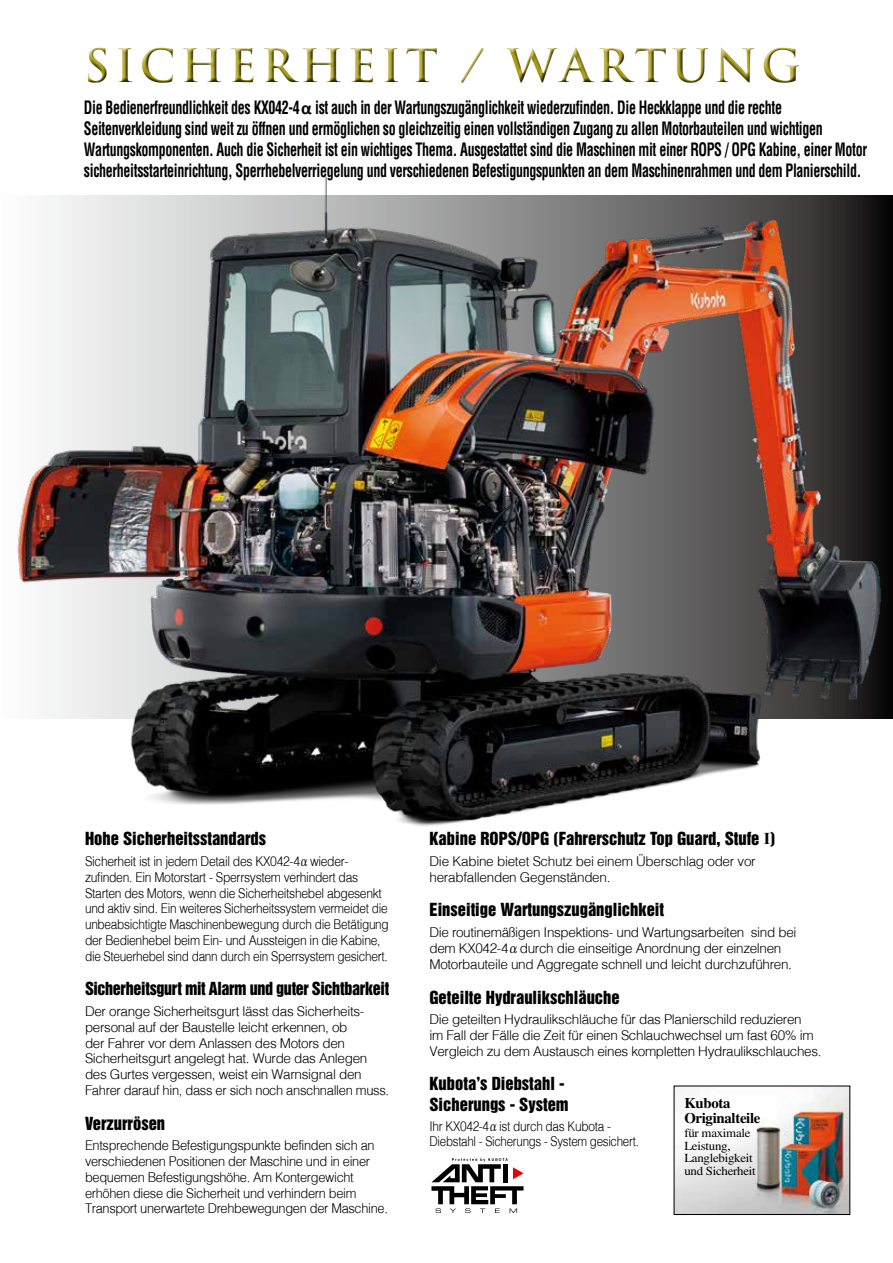
<style>
.page{position:relative;width:893px;height:1263px;background:#fff}
.page>*{position:absolute;margin:0;border:0;box-sizing:border-box;transform-origin:0 0}
.t1{font:700 45px "Trajan Pro";letter-spacing:.1em;color:#ab9d1c}
.t2{font:700 condensed 18px/21px "Helvetica";letter-spacing:-.025em;color:#000;scale:.78 1}
.t3{font:16.5px/20.2px "Helvetica Inserat";color:#000}
.t4{font:16.5px "Helvetica Inserat";letter-spacing:-.02em;color:#000}
.t5{font:700 14.85px/15px "Times";letter-spacing:-.02em;color:#000}
.t6{font:300 13.5px/15.8px "Helv";letter-spacing:-.025em;color:#000}
.t7{font:300 13.5px/15.8px "Helv";letter-spacing:-.025em;color:#000;scale:.9 1}
.t8{font:300 13.5px/15.8px "Helv";letter-spacing:-.025em;color:#000;scale:.95 1}
.t9{font:300 13.5px/15.8px "Helv";letter-spacing:-.025em;color:#000;scale:.88 1}
.t10{font:12.3px/12.8px "Times";letter-spacing:-.02em;color:#000;scale:1.05 1}
.s1{font-family:"Calibri";font-stretch:normal}
.s2{font-family:"Koz Min Pro";font-weight:400}
.s3{font-family:"Times New Roman";font-weight:700}
</style>
<div class="page">
<div style="left:85px;top:45px;width:719px;height:43px;background:#000;opacity:.75"></div>
<img style="left:676px;top:1087px;width:172px;height:126px">
<img style="left:17px;top:177px;width:868px;height:649px">
<svg style="left:431px;top:1158px;width:93px;height:55px"></svg>
<h1 class="t1" style="left:84px;top:38px;width:719px">SICHERHEIT / WARTUNG</h1>
<p class="t2" style="left:84px;top:96px;width:1005px">Die Bedienerfreundlichkeit des KX042-4 <span class="s1">α</span> ist auch in der Wartungszugänglichkeit wiederzufinden. Die Heckklappe und die rechte Seitenverkleidung sind weit zu öffnen und ermöglichen so gleichzeitig einen vollständigen Zugang zu allen Motorbauteilen und wichtigen Wartungskomponenten. Auch die Sicherheit ist ein wichtiges Thema. Ausgestattet sind die Maschinen mit einer ROPS / OPG Kabine, einer Motor sicherheitsstarteinrichtung, Sperrhebelverriegelung und verschiedenen Befestigungspunkten an dem Maschinenrahmen und dem Planierschild.</p>
<p class="t3" style="left:85px;top:829px;width:183px">Hohe Sicherheitsstandards</p>
<p class="t7" style="left:85px;top:853px;width:339px">Sicherheit ist in jedem Detail des KX042-4<span class="s2">α</span>wieder&shy;zufinden. Ein Motorstart - Sperrsystem verhindert das Starten des Motors, wenn die Sicherheitshebel abgesenkt und aktiv sind. Ein weiteres Sicherheitssystem vermeidet die unbeabsichtigte Maschinenbewegung durch die Betätigung der Bedienhebel beim Ein- und Aussteigen in die Kabine, die Steuerhebel sind dann durch ein Sperrsystem gesichert.</p>
<p class="t4" style="left:85px;top:979px;width:306px">Sicherheitsgurt mit Alarm und guter Sichtbarkeit</p>
<p class="t6" style="left:85px;top:1003px;width:306px">Der orange Sicherheitsgurt lässt das Sicherheits&shy;personal auf der Baustelle leicht erkennen, ob<br>der Fahrer vor dem Anlassen des Motors den Sicherheitsgurt angelegt hat. Wurde das Anlegen des Gurtes vergessen, weist ein Warnsignal den Fahrer darauf hin, dass er sich noch anschnallen muss.</p>
<p class="t3" style="left:85px;top:1113px;width:82px">Verzurrösen</p>
<p class="t8" style="left:85px;top:1137px;width:320px">Entsprechende Befestigungspunkte befinden sich an verschiedenen Positionen der Maschine und in einer bequemen Befestigungshöhe. Am Kontergewicht erhöhen diese die Sicherheit und verhindern beim Transport unerwartete Drehbewegungen der Maschine.</p>
<p class="t3" style="left:429px;top:829px;width:348px">Kabine ROPS/OPG (Fahrerschutz Top Guard, Stufe <span class="s3">I</span>)</p>
<p class="t6" style="left:429px;top:853px;width:328px">Die Kabine bietet Schutz bei einem Überschlag oder vor herabfallenden Gegenständen.</p>
<p class="t3" style="left:429px;top:900px;width:236px">Einseitige Wartungszugänglichkeit</p>
<p class="t6" style="left:429px;top:924px;width:369px">Die routinemäßigen Inspektions- und Wartungsarbeiten sind bei dem KX042-4<span class="s2">α</span>durch die einseitige Anordnung der einzelnen<br>Motorbauteile und Aggregate schnell und leicht durchzuführen.</p>
<p class="t3" style="left:429px;top:988px;width:192px">Geteilte Hydraulikschläuche</p>
<p class="t6" style="left:429px;top:1011px;width:394px">Die geteilten Hydraulikschläuche für das Planierschild reduzieren<br>im Fall der Fälle die Zeit für einen Schlauchwechsel um fast 60% im<br>Vergleich zu dem Austausch eines kompletten Hydraulikschlauches.</p>
<p class="t3" style="left:429px;top:1074px;width:141px">Kubota’s Diebstahl -<br>Sicherungs - System</p>
<p class="t9" style="left:429px;top:1118px;width:239px">Ihr KX042-4<span class="s2">α</span>ist durch das Kubota -<br>Diebstahl - Sicherungs - System gesichert.</p>
<p class="t5" style="left:684px;top:1095px;width:78px">Kubota<br>Originalteile</p>
<p class="t10" style="left:684px;top:1126px;width:70px">für maximale<br>Leistung,<br>Langlebigkeit und Sicherheit</p>
</div>
